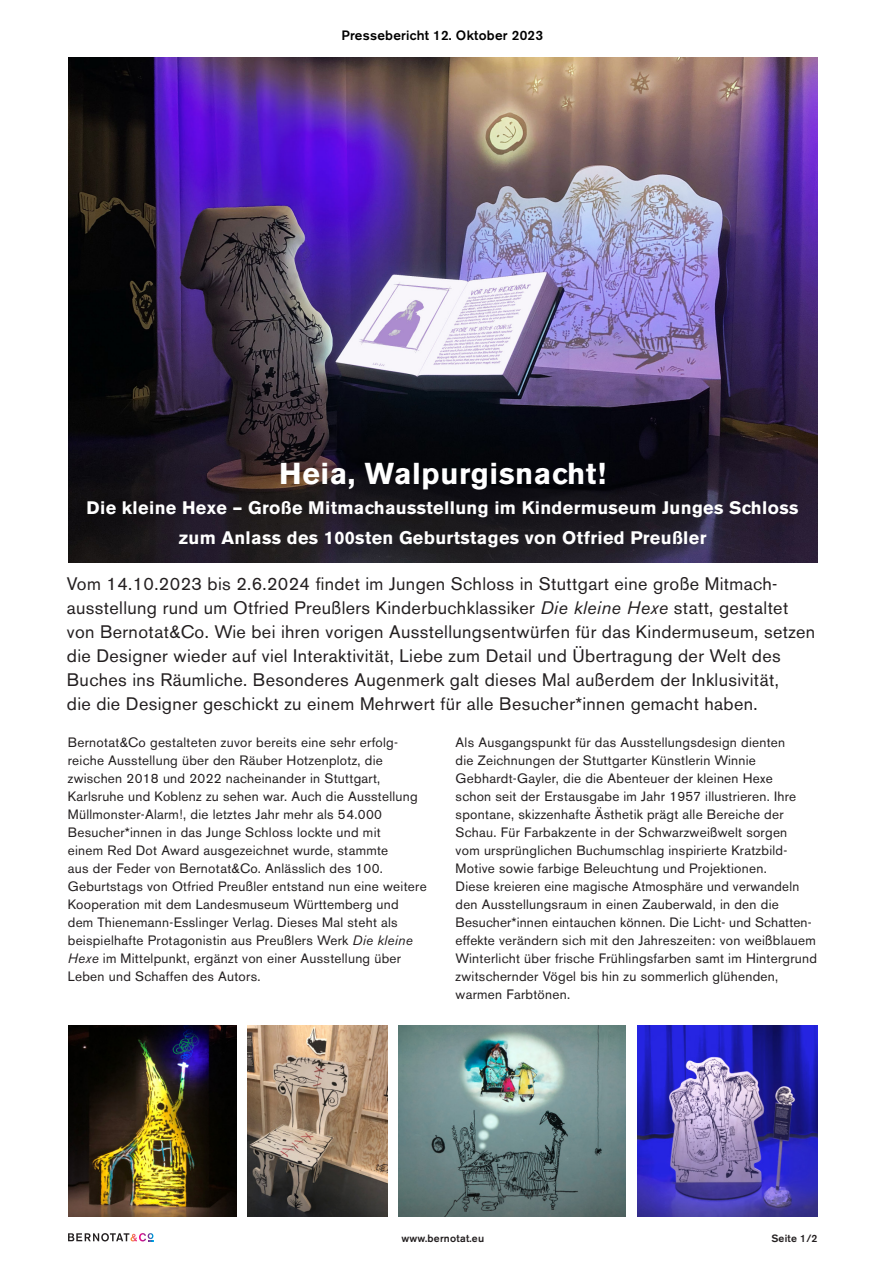
<style>
.page{position:relative;width:893px;height:1263px;background:#fff}
.page>*{position:absolute;margin:0;border:0;box-sizing:border-box;transform-origin:0 0}
.t1{font:700 30px "Akzidenz Grotesk BE";letter-spacing:.02em;color:#fff}
.t2{font:18px/24px "Akzidenz Grotesk BE";letter-spacing:.02em;color:#231f20}
.t3{font:700 18px/30px "Akzidenz Grotesk BE";letter-spacing:.02em;color:#fff;text-align:center}
.t4{font:13.5px/18px "Akzidenz Grotesk BE";letter-spacing:.02em;color:#231f20}
.t5{font:500 13.5px "Akzidenz Grotesk BE";letter-spacing:.02em;color:#000}
.t6{font:500 10.5px "Akzidenz Grotesk BE";letter-spacing:.02em;color:#231f20}
.s1{font-style:italic}
</style>
<div class="page">
<img style="left:68px;top:57px;width:749px;height:505px">
<svg style="left:68px;top:1233px;width:85px;height:9px"></svg>
<img style="left:398px;top:1025px;width:227px;height:191px">
<img style="left:68px;top:1025px;width:168px;height:191px">
<img style="left:247px;top:1025px;width:140px;height:191px">
<img style="left:637px;top:1025px;width:180px;height:191px">
<p class="t5" style="left:341px;top:27px;width:203px">Pressebericht 12. Oktober 2023</p>
<h1 class="t1" style="left:279px;top:456px;width:328px">Heia, Walpurgisnacht!</h1>
<h2 class="t3" style="left:87px;top:493px;width:713px">Die kleine Hexe – Große Mitmachausstellung im Kindermuseum Junges Schloss zum Anlass des 100sten Geburtstages von Otfried Preußler</h2>
<p class="t2" style="left:67px;top:571px;width:750px">Vom 14.10.2023 bis 2.6.2024 findet im Jungen Schloss in Stuttgart eine große Mitmach&shy;ausstellung rund um Otfried Preußlers Kinderbuchklassiker <span class="s1">Die kleine Hexe</span> statt, gestaltet von Bernotat&amp;Co. Wie bei ihren vorigen Ausstellungsentwürfen für das Kindermuseum, setzen die Designer wieder auf viel Interaktivität, Liebe zum Detail und Übertragung der Welt des Buches ins Räumliche. Besonderes Augenmerk galt dieses Mal außerdem der Inklusivität,<br>die die Designer geschickt zu einem Mehrwert für alle Besucher*innen gemacht haben.</p>
<p class="t4" style="left:68px;top:733px;width:360px">Bernotat&amp;Co gestalteten zuvor bereits eine sehr erfolg&shy;reiche Ausstellung über den Räuber Hotzenplotz, die zwischen 2018 und 2022 nacheinander in Stuttgart, Karlsruhe und Koblenz zu sehen war. Auch die Ausstellung Müllmonster-Alarm!, die letztes Jahr mehr als 54.000<br>Besucher*innen in das Junge Schloss lockte und mit<br>einem Red Dot Award ausgezeichnet wurde, stammte<br>aus der Feder von Bernotat&amp;Co. Anlässlich des 100.<br>Geburtstags von Otfried Preußler entstand nun eine weitere Kooperation mit dem Landesmuseum Württemberg und dem Thienemann-Esslinger Verlag. Dieses Mal steht als beispielhafte Protagonistin aus Preußlers Werk <span class="s1">Die kleine Hexe</span> im Mittelpunkt, ergänzt von einer Ausstellung über Leben und Schaffen des Autors.</p>
<p class="t4" style="left:456px;top:733px;width:363px">Als Ausgangspunkt für das Ausstellungsdesign dienten<br>die Zeichnungen der Stuttgarter Künstlerin Winnie Gebhardt-Gayler, die die Abenteuer der kleinen Hexe<br>schon seit der Erstausgabe im Jahr 1957 illustrieren. Ihre spontane, skizzenhafte Ästhetik prägt alle Bereiche der Schau. Für Farbakzente in der Schwarzweißwelt sorgen<br>vom ursprünglichen Buchumschlag inspirierte Kratzbild-Motive sowie farbige Beleuchtung und Projektionen.<br>Diese kreieren eine magische Atmosphäre und verwandeln den Ausstellungsraum in einen Zauberwald, in den die Besucher*innen eintauchen können. Die Licht- und Schatten&shy;effekte verändern sich mit den Jahreszeiten: von weißblauem Winterlicht über frische Frühlingsfarben samt im Hintergrund zwitschernder Vögel bis hin zu sommerlich glühenden, warmen Farbtönen.</p>
<p class="t6" style="left:401px;top:1231px;width:84px">www.bernotat.eu</p>
<p class="t6" style="left:771px;top:1231px;width:48px">Seite 1/2</p>
</div>
